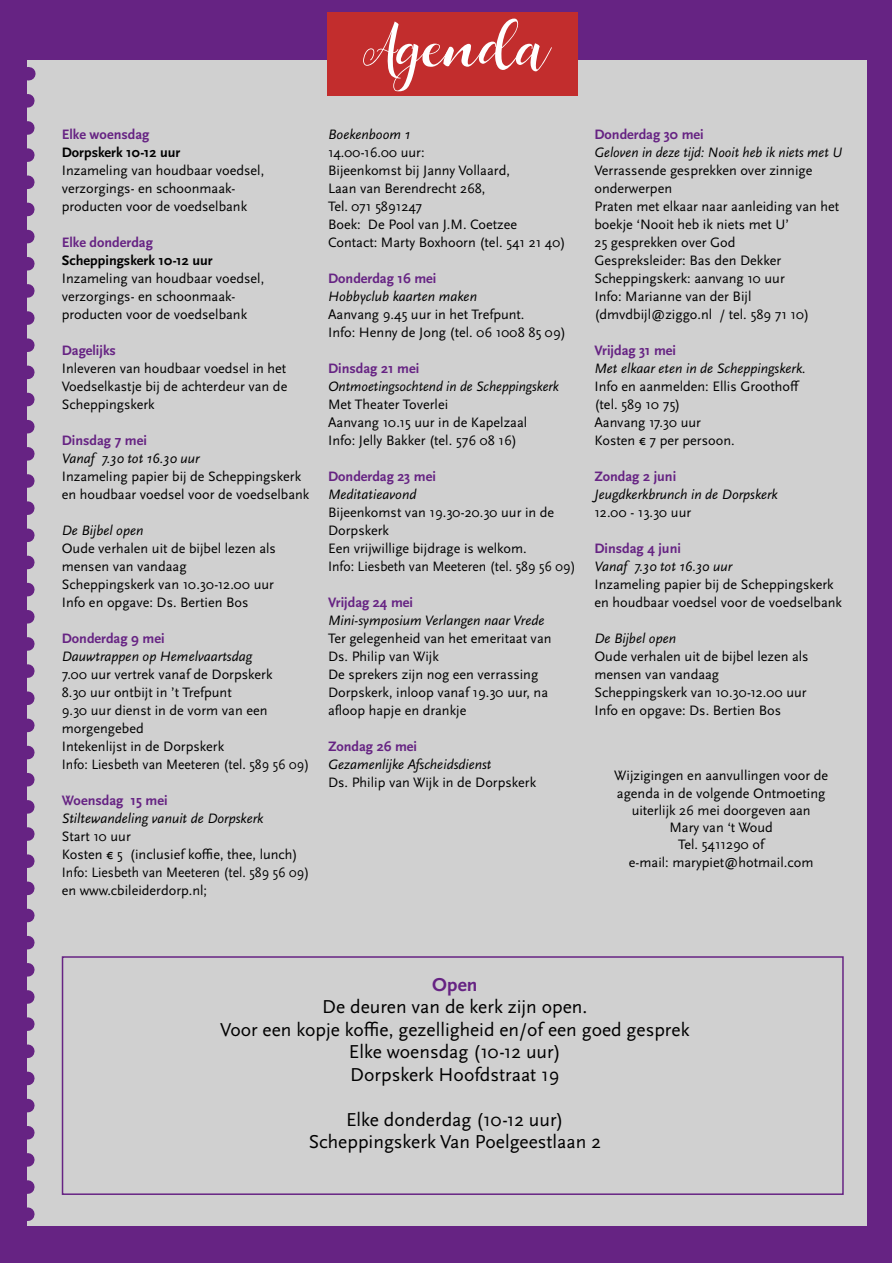
<style>
.page{position:relative;width:893px;height:1263px;background:#fff}
.page>*{position:absolute;margin:0;border:0;box-sizing:border-box;transform-origin:0 0}
.t1{font:67.5px "Boulevard";color:#fff}
.t2{font:19.5px/22.5px "Scala Sans Pro";color:#000;text-align:center}
.t3{font:700 19.5px "Scala Sans Pro";color:#662383}
.t4{font:14.25px/18px "Scala Sans Pro";color:#000}
.t5{font:italic 14.25px "Scala Sans Pro";color:#000}
.t6{font:700 14.25px "Scala Sans Pro";color:#662383}
.t7{font:700 14.25px "Scala Sans Pro";color:#000}
</style>
<div class="page">
<div style="left:0;top:0;width:891px;height:1263px;background:#662383"></div>
<div style="left:27px;top:61px;width:840px;height:1165px;background:#d0d0d0"></div>
<div style="left:327px;top:13px;width:251px;height:83px;background:#c22d2d"></div>
<svg style="left:27px;top:101px;width:8px;height:1120px"></svg>
<svg style="left:28px;top:67px;width:1px;height:13px"></svg>
<div style="left:62px;top:956px;width:782px;height:239px;border:2px solid #662383"></div>
<p class="t6" style="left:62px;top:126px;width:89px">Elke woensdag</p>
<p class="t7" style="left:62px;top:144px;width:120px">Dorpskerk 10-12 uur</p>
<p class="t4" style="left:62px;top:161px;width:204px">Inzameling van houdbaar voedsel, verzorgings- en schoonmaak&shy;producten voor de voedselbank</p>
<p class="t6" style="left:62px;top:234px;width:93px">Elke donderdag</p>
<p class="t7" style="left:62px;top:252px;width:152px">Scheppingskerk 10-12 uur</p>
<p class="t4" style="left:62px;top:269px;width:204px">Inzameling van houdbaar voedsel, verzorgings- en schoonmaak&shy;producten voor de voedselbank</p>
<p class="t6" style="left:62px;top:342px;width:56px">Dagelijks</p>
<p class="t4" style="left:62px;top:359px;width:227px;text-align:justify">Inleveren van houdbaar voedsel in het Voedselkastje bij de achterdeur van de Scheppingskerk</p>
<p class="t6" style="left:62px;top:432px;width:87px">Dinsdag 7 mei</p>
<p class="t5" style="left:62px;top:450px;width:139px">Vanaf 7.30 tot 16.30 uur</p>
<p class="t4" style="left:62px;top:467px;width:249px">Inzameling papier bij de Scheppingskerk en houdbaar voedsel voor de voedselbank</p>
<p class="t5" style="left:62px;top:522px;width:83px">De Bijbel open</p>
<p class="t4" style="left:62px;top:539px;width:216px">Oude verhalen uit de bijbel lezen als mensen van vandaag<br>Scheppingskerk van 10.30-12.00 uur<br>Info en opgave: Ds. Bertien Bos</p>
<p class="t6" style="left:62px;top:630px;width:104px">Donderdag 9 mei</p>
<p class="t5" style="left:62px;top:648px;width:192px">Dauwtrappen op Hemelvaartsdag</p>
<p class="t4" style="left:62px;top:665px;width:249px">7.00 uur vertrek vanaf de Dorpskerk<br>8.30 uur ontbijt in ’t Trefpunt<br>9.30 uur dienst in de vorm van een morgengebed<br>Intekenlijst in de Dorpskerk<br>Info: Liesbeth van Meeteren (tel. 589 56 09)</p>
<p class="t6" style="left:62px;top:792px;width:107px">Woensdag 15 mei</p>
<p class="t5" style="left:62px;top:810px;width:203px">Stiltewandeling vanuit de Dorpskerk</p>
<p class="t4" style="left:62px;top:827px;width:249px">Start 10 uur<br>Kosten € 5 (inclusief koffie, thee, lunch)<br>Info: Liesbeth van Meeteren (tel. 589 56 09) en www.cbileiderdorp.nl;</p>
<h1 class="t1" style="left:360px;top:3px;width:186px">Agenda</h1>
<p class="t5" style="left:328px;top:126px;width:83px">Boekenboom 1</p>
<p class="t4" style="left:328px;top:143px;width:239px">14.00-16.00 uur:<br>Bijeenkomst bij Janny Vollaard,<br>Laan van Berendrecht 268,<br>Tel. 071 5891247<br>Boek: De Pool van J.M. Coetzee<br>Contact: Marty Boxhoorn (tel. 541 21 40)</p>
<p class="t6" style="left:328px;top:270px;width:110px">Donderdag 16 mei</p>
<p class="t5" style="left:328px;top:288px;width:150px">Hobbyclub kaarten maken</p>
<p class="t4" style="left:328px;top:305px;width:239px">Aanvang 9.45 uur in het Trefpunt.<br>Info: Henny de Jong (tel. 06 1008 85 09)</p>
<p class="t6" style="left:328px;top:360px;width:93px">Dinsdag 21 mei</p>
<p class="t5" style="left:328px;top:378px;width:232px">Ontmoetingsochtend in de Scheppingskerk</p>
<p class="t4" style="left:328px;top:396px;width:201px">Met Theater Toverlei<br>Aanvang 10.15 uur in de Kapelzaal<br>Info: Jelly Bakker (tel. 576 08 16)</p>
<p class="t6" style="left:328px;top:468px;width:109px">Donderdag 23 mei</p>
<p class="t5" style="left:328px;top:486px;width:90px">Meditatieavond</p>
<p class="t4" style="left:328px;top:503px;width:249px">Bijeenkomst van 19.30-20.30 uur in de<br>Dorpskerk<br>Een vrijwillige bijdrage is welkom.<br>Info: Liesbeth van Meeteren (tel. 589 56 09)</p>
<p class="t6" style="left:328px;top:594px;width:86px">Vrijdag 24 mei</p>
<p class="t5" style="left:328px;top:612px;width:218px">Mini-symposium Verlangen naar Vrede</p>
<p class="t4" style="left:328px;top:629px;width:225px">Ter gelegenheid van het emeritaat van<br>Ds. Philip van Wijk<br>De sprekers zijn nog een verrassing<br>Dorpskerk, inloop vanaf 19.30 uur, na afloop hapje en drankje</p>
<p class="t6" style="left:328px;top:738px;width:91px">Zondag 26 mei</p>
<p class="t5" style="left:328px;top:756px;width:165px">Gezamenlijke Afscheidsdienst</p>
<p class="t4" style="left:328px;top:773px;width:210px">Ds. Philip van Wijk in de Dorpskerk</p>
<p class="t6" style="left:594px;top:126px;width:111px">Donderdag 30 mei</p>
<p class="t5" style="left:594px;top:144px;width:249px">Geloven in deze tijd: Nooit heb ik niets met U</p>
<p class="t4" style="left:594px;top:162px;width:246px">Verrassende gesprekken over zinnige onderwerpen<br>Praten met elkaar naar aanleiding van het boekje ‘Nooit heb ik niets met U’<br>25 gesprekken over God<br>Gespreksleider: Bas den Dekker<br>Scheppingskerk: aanvang 10 uur<br>Info: Marianne van der Bijl (dmvdbijl@ziggo.nl / tel. 589 71 10)</p>
<p class="t6" style="left:594px;top:342px;width:83px">Vrijdag 31 mei</p>
<p class="t5" style="left:594px;top:360px;width:213px">Met elkaar eten in de Scheppingskerk.</p>
<p class="t4" style="left:594px;top:377px;width:207px">Info en aanmelden: Ellis Groothoff (tel. 589 10 75)<br>Aanvang 17.30 uur<br>Kosten € 7 per persoon.</p>
<p class="t6" style="left:594px;top:468px;width:83px">Zondag 2 juni</p>
<p class="t5" style="left:594px;top:486px;width:185px">Jeugdkerkbrunch in de Dorpskerk</p>
<p class="t4" style="left:594px;top:503px;width:98px">12.00 - 13.30 uur</p>
<p class="t6" style="left:594px;top:540px;width:88px">Dinsdag 4 juni</p>
<p class="t5" style="left:594px;top:558px;width:139px">Vanaf 7.30 tot 16.30 uur</p>
<p class="t4" style="left:594px;top:575px;width:249px">Inzameling papier bij de Scheppingskerk en houdbaar voedsel voor de voedselbank</p>
<p class="t5" style="left:594px;top:630px;width:83px">De Bijbel open</p>
<p class="t4" style="left:594px;top:647px;width:216px">Oude verhalen uit de bijbel lezen als mensen van vandaag<br>Scheppingskerk van 10.30-12.00 uur<br>Info en opgave: Ds. Bertien Bos</p>
<p class="t4" style="left:614px;top:767px;width:216px;line-height:17.2px;text-align:center">Wijzigingen en aanvullingen voor de agenda in de volgende Ontmoeting uiterlijk 26 mei doorgeven aan<br>Mary van ‘t Woud<br>Tel. 5411290 of<br>e-mail: marypiet@hotmail.com</p>
<h2 class="t3" style="left:432px;top:973px;width:47px">Open</h2>
<h2 class="t2" style="left:220px;top:996px;width:471px">De deuren van de kerk zijn open.<br>Voor een kopje koffie, gezelligheid en/of een goed gesprek Elke woensdag (10-12 uur)<br>Dorpskerk Hoofdstraat 19</h2>
<h2 class="t2" style="left:309px;top:1108px;width:294px">Elke donderdag (10-12 uur)<br>Scheppingskerk Van Poelgeestlaan 2</h2>
</div>
